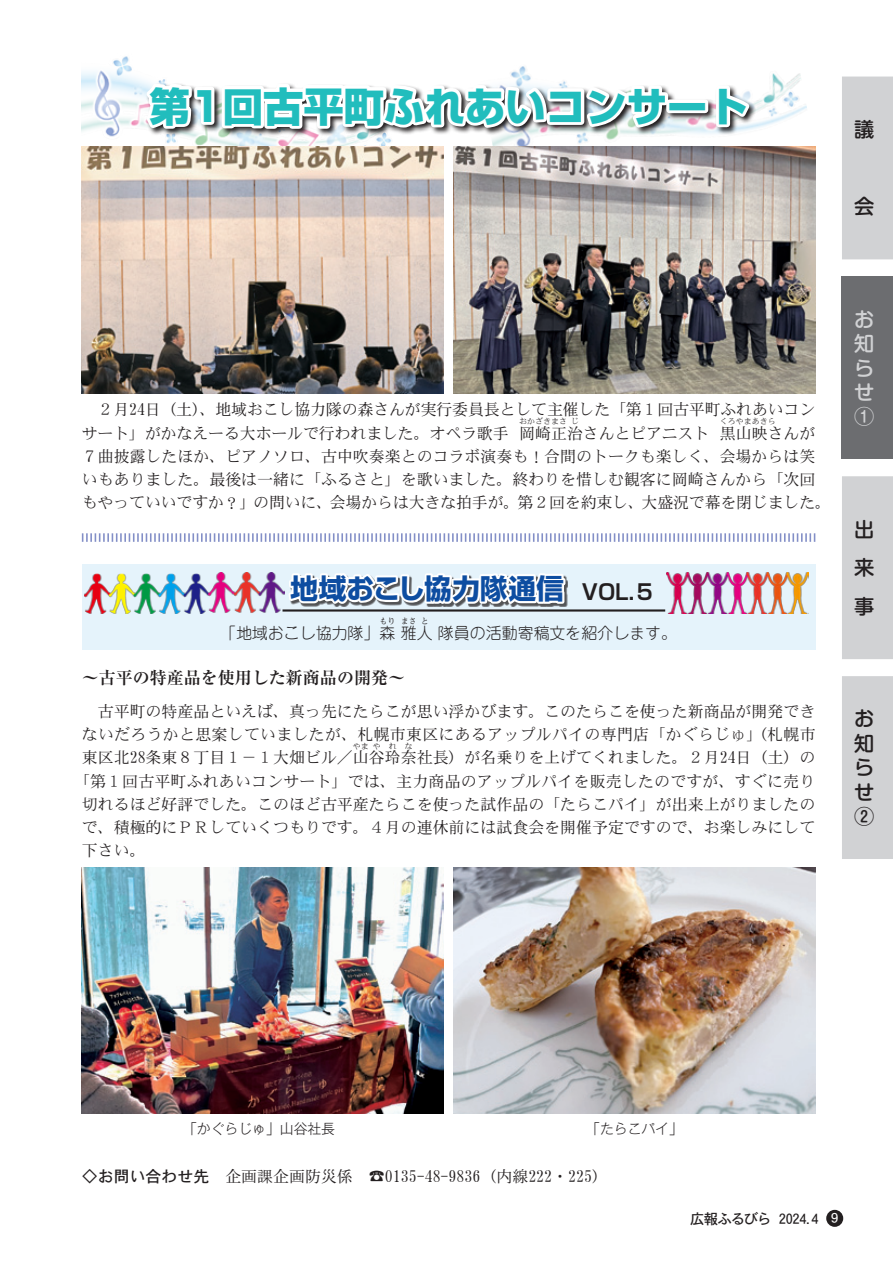
<style>
.page{position:relative;width:893px;height:1263px;background:#fff}
.page>*{position:absolute;margin:0;border:0;box-sizing:border-box;transform-origin:0 0}
.見出し26Q_G-W9{font:800 40.35px "Shin Go Pro";color:#21bdbd}
.t1{font:700 27.6px "Shin Go Pro";letter-spacing:.005em;color:#0d4da1}
.休日当番医見出し{font:700 21.3px "Shin Go Pro De";color:#231f20}
.NEW頁柱黒{font:500 20.25px/24.5px "Shin M Go Pro";color:#231f20;text-align:justify}
.NEW頁柱白抜き{font:500 20.25px/24.5px "Shin M Go Pro";color:#d1d2d4;text-align:justify}
._15Q本文{font:700 16.95px "Ryumin Pro";color:#231f20}
._15Q本文-2{font:15.9px/23.2px "DFHS Mincho W3 WIN RKSJ H";color:#231f20}
._15Q本文-3{font:300 15.9px "Jun 101 Pro";color:#231f20}
.日付け柱{font:14.4px "DFHS Gothic W5 WIN RKSJ H";letter-spacing:-.04em;color:#231f20}
.t2{font:300 13.8px "Gothic MB101 Pro";color:#231f20}
.ノンブル{font:13.8px "DFHS Gothic W5 WINP RKSJ H";color:#fff}
._15Q本文-4{font:7.95px "DFHS Mincho W3 WIN RKSJ H";color:#231f20}
._15Q本文-5{font:300 7.95px "Jun 101 Pro";color:#231f20}
.s1{font-family:"DFHS Gothic W5 WIN RKSJ H"}
.s2{font-family:"Ryumin Pro";font-weight:300}
</style>
<div class="page">
<div style="left:826px;top:1210px;width:17px;height:17px;background:#231f20;border-radius:50%"></div>
<svg style="left:842px;top:77px;width:51px;height:782px;background:#d4d5d7"></svg>
<div style="left:842px;top:276px;width:51px;height:183px;background:#6c6d70"></div>
<img style="left:492px;top:66px;width:324px;height:163px">
<img style="left:82px;top:56px;width:310px;height:90px">
<div style="left:82px;top:564px;width:733px;height:85px;background:#e5f3fb"></div>
<svg style="left:286px;top:573px;width:282px;height:39px"></svg>
<img style="left:85px;top:572px;width:199px;height:42px">
<img style="left:667px;top:572px;width:142px;height:42px">
<hr style="left:282px;top:609px;width:383px;height:2px;background:#231f20">
<img style="left:82px;top:867px;width:361px;height:247px">
<img style="left:454px;top:867px;width:361px;height:247px">
<img style="left:82px;top:146px;width:361px;height:247px">
<img style="left:454px;top:146px;width:361px;height:247px">
<svg style="left:146px;top:82px;width:610px;height:54px"></svg>
<svg style="left:140px;top:80px;width:531px;height:52px"></svg>
<div style="left:666px;top:99px;width:42px;height:14px;border:6px solid #fff"></div>
<svg style="left:713px;top:82px;width:41px;height:48px"></svg>
<svg style="left:82px;top:533px;width:733px;height:9px"></svg>
<p class="見出し26Q_G-W9" style="left:149px;top:74px;width:600px">第1回古平町ふれあいコンサート</p>
<p class="NEW頁柱黒" style="left:854px;top:114px;width:21px">議</p>
<p class="NEW頁柱黒" style="left:854px;top:192px;width:21px">会</p>
<p class="_15Q本文-2" style="left:82px;top:398px;width:735px">　２月24日（土）、地域おこし協力隊の森さんが実行委員長として主催した「第１回古平町ふれあいコンサート」がかなえーる大ホールで行われました。オペラ歌手 岡崎正治さんとピアニスト 黒山映さんが</p>
<p class="_15Q本文-4" style="left:519px;top:417px;width:49px">おかざきまさ</p>
<p class="_15Q本文-4" style="left:571px;top:417px;width:9px">じ</p>
<p class="_15Q本文-4" style="left:720px;top:417px;width:57px">くろやまあきら</p>
<p class="_15Q本文-2" style="left:82px;top:445px;width:751px">７曲披露したほか、ピアノソロ、古中吹奏楽とのコラボ演奏も！合間のトークも楽しく、会場からは笑いもありました。最後は一緒に「ふるさと」を歌いました。終わりを惜しむ観客に岡崎さんから「次回もやっていいですか？」の問いに、会場からは大きな拍手が。第２回を約束し、大盛況で幕を閉じました。</p>
<p class="t1" style="left:290px;top:567px;width:275px">地域おこし協力隊通信</p>
<p class="休日当番医見出し" style="left:582px;top:574px;width:75px">VOL.５</p>
<p class="_15Q本文-3" style="left:220px;top:621px;width:459px">「地域おこし協力隊」森雅人隊員の活動寄稿文を紹介します。</p>
<p class="_15Q本文-5" style="left:379px;top:615px;width:17px">もり</p>
<p class="_15Q本文-5" style="left:401px;top:615px;width:17px">まさ</p>
<p class="_15Q本文-5" style="left:421px;top:615px;width:9px">と</p>
<p class="_15Q本文" style="left:82px;top:664px;width:325px">～古平の特産品を使用した新商品の開発～</p>
<p class="_15Q本文-2" style="left:82px;top:700px;width:735px;text-align:justify">　古平町の特産品といえば、真っ先にたらこが思い浮かびます。このたらこを使った新商品が開発できないだろうかと思案していましたが、札幌市東区にあるアップルパイの専門店「かぐらじゅ」（札幌市東区北28条東８丁目１－１大畑ビル／山谷玲奈社長）が名乗りを上げてくれました。２月24日（土）の</p>
<p class="_15Q本文-4" style="left:353px;top:742px;width:17px">やま</p>
<p class="_15Q本文-4" style="left:373px;top:742px;width:9px">や</p>
<p class="_15Q本文-4" style="left:389px;top:742px;width:9px">れ</p>
<p class="_15Q本文-4" style="left:405px;top:742px;width:9px">な</p>
<p class="_15Q本文-2" style="left:82px;top:769px;width:735px;text-align:justify;text-indent:-8px">「第１回古平町ふれあいコンサート」では、主力商品のアップルパイを販売したのですが、すぐに売り切れるほど好評でした。このほど古平産たらこを使った試作品の「たらこパイ」が出来上がりましたので、積極的にＰＲしていくつもりです。４月の連休前には試食会を開催予定ですので、お楽しみにして下さい。</p>
<p class="NEW頁柱白抜き" style="left:854px;top:304px;width:21px">お知らせ①</p>
<p class="NEW頁柱黒" style="left:854px;top:507px;width:21px;line-height:38.8px">出来事</p>
<p class="NEW頁柱黒" style="left:854px;top:704px;width:21px">お知らせ②</p>
<p class="t2" style="left:183px;top:1118px;width:154px">「かぐらじゅ」山谷社長</p>
<p class="t2" style="left:586px;top:1118px;width:98px">「たらこパイ」</p>
<p class="_15Q本文-2" style="left:82px;top:1164px;width:528px"><span class="s1">◇お問い合わせ先</span>　企画課企画防災係　<span class="s2">☎</span>0135-48-9836（内線222・225）</p>
<p class="日付け柱" style="left:690px;top:1211px;width:130px">広報ふるびら 2024.4</p>
<p class="ノンブル" style="left:831px;top:1211px;width:9px">9</p>
</div>
